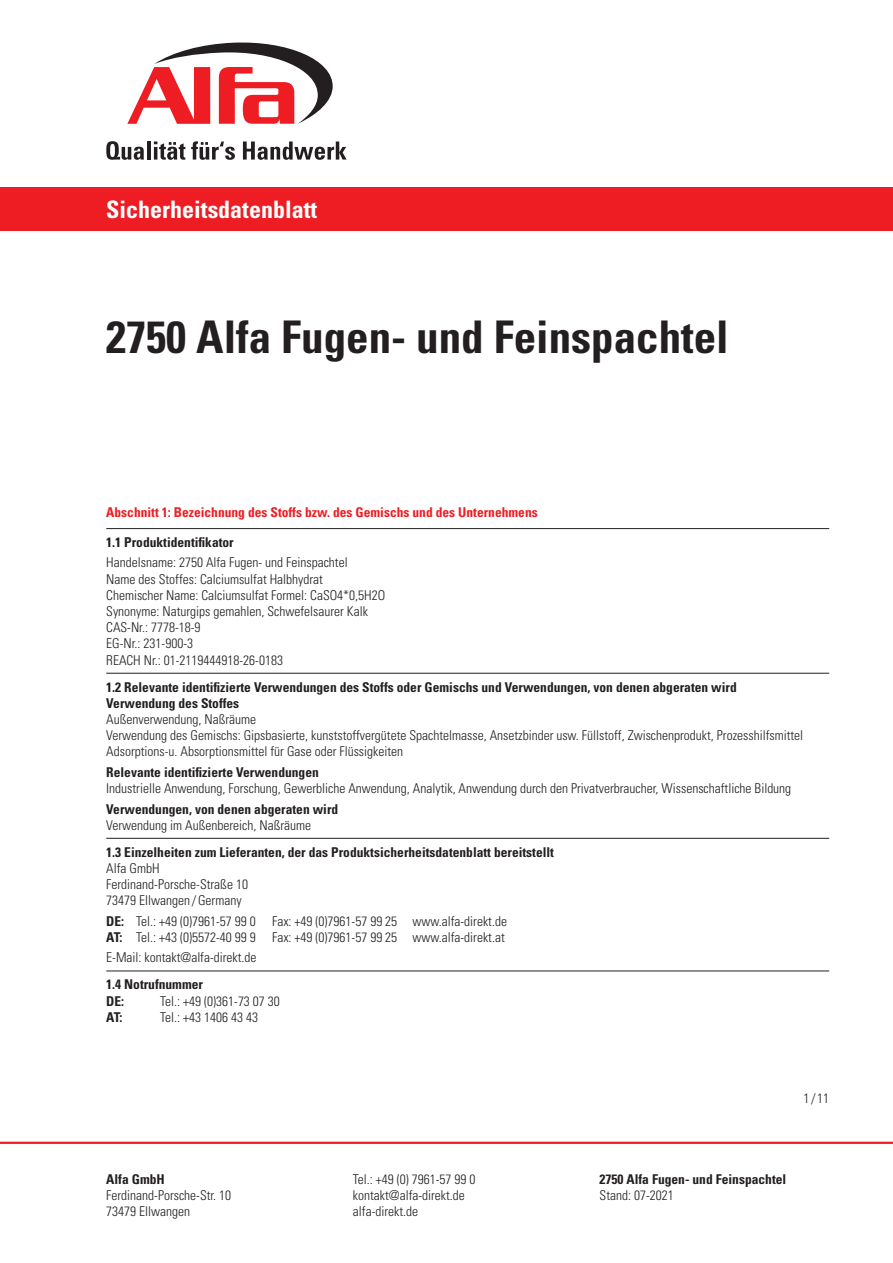
<style>
.page{position:relative;width:893px;height:1263px;background:#fff}
.page>*{position:absolute;margin:0;border:0;box-sizing:border-box;transform-origin:0 0}
.h1_produktname{font:700 condensed 45px "Univers LT Std";color:#231f20}
.t1{font:700 condensed 24px "Univers LT Std";color:#fff}
.h3_gliederungspunkt{font:300 condensed 13.5px/16.2px "Univers LT Std";color:#231f20}
.fließtext{font:300 condensed 13.5px/16.2px "Univers LT Std";color:#231f20}
.h3_gliederungspunkt-2{font:700 condensed 13.5px/16.2px "Univers LT Std";color:#231f20}
.h4_zwischenueberschr{font:700 condensed 13.5px "Univers LT Std";color:#231f20}
.h2_abschnitt_1_2_3{font:700 condensed 13.5px "Univers LT Std";color:#ee1d23}
.s1{font-weight:700}
.s2{font-weight:300}
</style>
<div class="page">
<hr style="left:0;top:1142px;width:893px;height:2px;background:#ee1d23">
<div style="left:0;top:187px;width:893px;height:44px;background:#ee1d23"></div>
<svg style="left:106px;top:141px;width:38px;height:19px"></svg>
<hr style="left:147px;top:141px;width:3px;height:19px;background:#231f20">
<svg style="left:154px;top:141px;width:31px;height:19px"></svg>
<svg style="left:191px;top:141px;width:44px;height:19px"></svg>
<svg style="left:243px;top:141px;width:104px;height:19px"></svg>
<svg style="left:127px;top:42px;width:206px;height:82px"></svg>
<hr style="left:106px;top:673px;width:723px;height:1px;background:#231f20">
<hr style="left:106px;top:838px;width:723px;height:1px;background:#231f20">
<hr style="left:106px;top:971px;width:723px;height:1px;background:#231f20">
<hr style="left:106px;top:528px;width:723px;height:1px;background:#231f20">
<h2 class="t1" style="left:106px;top:195px;width:212px">Sicherheitsdatenblatt</h2>
<p class="h1_produktname" style="left:106px;top:309px;width:624px">2750 Alfa Fugen- und Feinspachtel</p>
<p class="h2_abschnitt_1_2_3" style="left:106px;top:504px;width:433px">Abschnitt 1: Bezeichnung des Stoffs bzw. des Gemischs und des Unternehmens</p>
<p class="h3_gliederungspunkt-2" style="left:106px;top:534px;width:129px">1.1 Produktidentifikator</p>
<p class="fließtext" style="left:106px;top:555px;width:280px">Handelsname: 2750 Alfa Fugen- und Feinspachtel<br>Name des Stoffes: Calciumsulfat Halbhydrat<br>Chemischer Name: Calciumsulfat Formel: CaSO4*0,5H2O Synonyme: Naturgips gemahlen, Schwefelsaurer Kalk CAS-Nr.: 7778-18-9<br>EG-Nr.: 231-900-3<br>REACH Nr.: 01-2119444918-26-0183</p>
<p class="h3_gliederungspunkt" style="left:106px;top:679px;width:698px"><span class="s1">1.2 Relevante identifizierte Verwendungen des Stoffs oder Gemischs und Verwendungen, von denen abgeraten wird Verwendung des Stoffes<br></span>Außenverwendung, Naßräume<br>Verwendung des Gemischs: Gipsbasierte, kunststoffvergütete Spachtelmasse, Ansetzbinder usw. Füllstoff, Zwischenprodukt, Prozesshilfsmittel Adsorptions-u. Absorptionsmittel für Gase oder Flüssigkeiten</p>
<p class="h4_zwischenueberschr" style="left:106px;top:764px;width:214px">Relevante identifizierte Verwendungen</p>
<p class="h3_gliederungspunkt" style="left:106px;top:780px;width:686px">Industrielle Anwendung, Forschung, Gewerbliche Anwendung, Analytik, Anwendung durch den Privatverbraucher, Wissenschaftliche Bildung</p>
<p class="h4_zwischenueberschr" style="left:106px;top:800px;width:233px">Verwendungen, von denen abgeraten wird</p>
<p class="h3_gliederungspunkt" style="left:106px;top:817px;width:206px">Verwendung im Außenbereich, Naßräume</p>
<p class="h3_gliederungspunkt-2" style="left:106px;top:844px;width:449px">1.3 Einzelheiten zum Lieferanten, der das Produktsicherheitsdatenblatt bereitstellt <span class="s2">Alfa GmbH<br>Ferdinand-Porsche-Straße 10<br>73479 Ellwangen /Germany</span></p>
<p class="fließtext" style="left:106px;top:913px;width:402px"><span class="s1">DE:</span> Tel.: +49 (0)7961-57 99 0 Fax: +49 (0)7961-57 99 25 www.alfa-direkt.de<br><span class="s1">AT:</span> Tel.: +43 (0)5572-40 99 9 Fax: +49 (0)7961-57 99 25 www.alfa-direkt.at</p>
<p class="h3_gliederungspunkt" style="left:106px;top:949px;width:152px">E-Mail: kontakt@alfa-direkt.de</p>
<p class="h3_gliederungspunkt-2" style="left:106px;top:976px;width:98px">1.4 Notrufnummer<br>DE:</p>
<p class="h3_gliederungspunkt" style="left:160px;top:993px;width:121px">Tel.: +49 (0)361-73 07 30</p>
<p class="h3_gliederungspunkt-2" style="left:106px;top:1009px;width:18px">AT:</p>
<p class="h3_gliederungspunkt" style="left:160px;top:1009px;width:99px">Tel.: +43 1406 43 43</p>
<p class="h3_gliederungspunkt-2" style="left:106px;top:1171px;width:60px">Alfa GmbH</p>
<p class="h3_gliederungspunkt" style="left:106px;top:1187px;width:126px">Ferdinand-Porsche-Str. 10<br>73479 Ellwangen</p>
<p class="h3_gliederungspunkt" style="left:803px;top:1090px;width:27px">1/11</p>
<p class="h3_gliederungspunkt" style="left:353px;top:1171px;width:124px">Tel.: +49 (0) 7961-57 99 0 kontakt@alfa-direkt.de alfa-direkt.de</p>
<p class="h3_gliederungspunkt-2" style="left:600px;top:1171px;width:188px">2750 Alfa Fugen- und Feinspachtel</p>
<p class="h3_gliederungspunkt" style="left:600px;top:1187px;width:76px">Stand: 07-2021</p>
</div>
